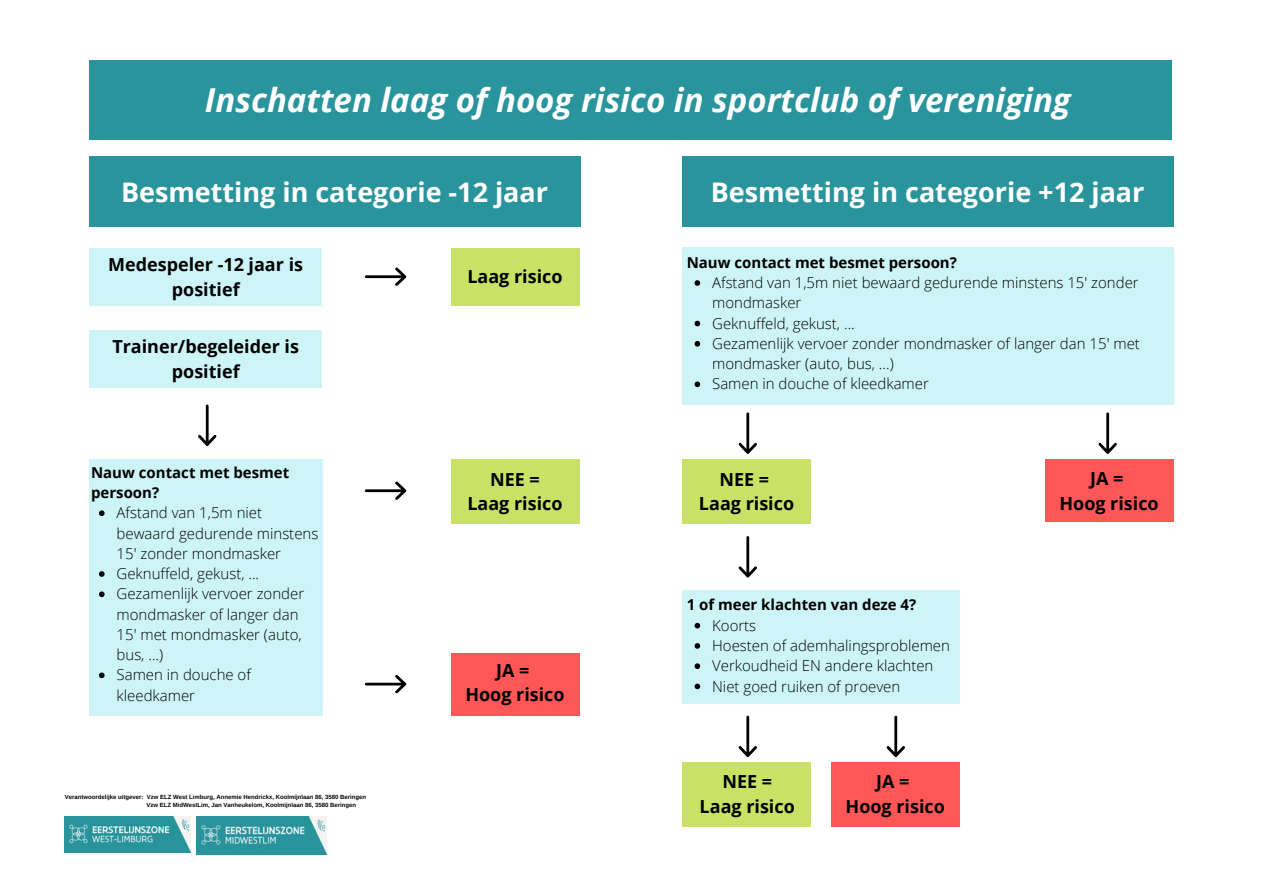
<style>
.page{position:relative;width:1263px;height:894px;background:#fff}
.page>*{position:absolute;margin:0;border:0;box-sizing:border-box;transform-origin:0 0}
.t1{font:italic 700 33px "Open Sans";color:#fff}
.t2{font:700 27px "Open Sans";color:#fff}
.t3{font:700 18px/24.8px "Open Sans";color:#000;text-align:center}
.t4{font:300 15px/20.2px "Open Sans";color:#000}
.t5{font:700 15px/20.2px "Open Sans";color:#000}
.t6{font:700 6px/7.9px "Arimo";color:#000}
</style>
<div class="page">
<div style="left:89px;top:60px;width:1082px;height:80px;background:#2a949c"></div>
<div style="left:89px;top:156px;width:491px;height:70px;background:#2a949c"></div>
<div style="left:682px;top:156px;width:491px;height:70px;background:#2a949c"></div>
<div style="left:89px;top:247px;width:233px;height:58px;background:#cdf5f7"></div>
<div style="left:89px;top:329px;width:233px;height:58px;background:#cdf5f7"></div>
<div style="left:89px;top:459px;width:234px;height:256px;background:#cdf5f7"></div>
<div style="left:682px;top:247px;width:491px;height:157px;background:#cdf5f7"></div>
<div style="left:451px;top:459px;width:128px;height:64px;background:#c9e265"></div>
<div style="left:451px;top:653px;width:128px;height:62px;background:#ff5757"></div>
<div style="left:451px;top:247px;width:128px;height:58px;background:#c9e265"></div>
<div style="left:682px;top:590px;width:278px;height:113px;background:#cdf5f7"></div>
<div style="left:682px;top:459px;width:129px;height:64px;background:#c9e265"></div>
<div style="left:1045px;top:459px;width:128px;height:62px;background:#ff5757"></div>
<svg style="left:738px;top:412px;width:19px;height:42px"></svg>
<div style="left:682px;top:761px;width:129px;height:65px;background:#c9e265"></div>
<div style="left:831px;top:761px;width:129px;height:65px;background:#ff5757"></div>
<svg style="left:1098px;top:412px;width:19px;height:42px"></svg>
<svg style="left:738px;top:536px;width:19px;height:41px"></svg>
<svg style="left:198px;top:404px;width:18px;height:42px"></svg>
<svg style="left:365px;top:267px;width:41px;height:19px"></svg>
<svg style="left:365px;top:675px;width:41px;height:18px"></svg>
<svg style="left:365px;top:481px;width:41px;height:19px"></svg>
<img style="left:197px;top:816px;width:129px;height:37px">
<img style="left:65px;top:816px;width:126px;height:36px">
<svg style="left:99px;top:510px;width:6px;height:6px"></svg>
<svg style="left:99px;top:571px;width:6px;height:5px"></svg>
<svg style="left:99px;top:591px;width:6px;height:6px"></svg>
<svg style="left:99px;top:672px;width:6px;height:6px"></svg>
<svg style="left:695px;top:280px;width:5px;height:6px"></svg>
<svg style="left:695px;top:320px;width:5px;height:6px"></svg>
<svg style="left:695px;top:341px;width:5px;height:5px"></svg>
<svg style="left:695px;top:381px;width:5px;height:6px"></svg>
<svg style="left:695px;top:622px;width:5px;height:6px"></svg>
<svg style="left:695px;top:643px;width:5px;height:5px"></svg>
<svg style="left:695px;top:663px;width:5px;height:5px"></svg>
<svg style="left:695px;top:683px;width:5px;height:6px"></svg>
<svg style="left:738px;top:715px;width:19px;height:42px"></svg>
<svg style="left:886px;top:715px;width:19px;height:42px"></svg>
<h1 class="t1" style="left:205px;top:77px;width:867px">Inschatten laag of hoog risico in sportclub of vereniging</h1>
<h2 class="t2" style="left:121px;top:173px;width:429px">Besmetting in categorie -12 jaar</h2>
<h2 class="t2" style="left:711px;top:173px;width:435px">Besmetting in categorie +12 jaar</h2>
<p class="t3" style="left:108px;top:251px;width:196px">Medespeler -12 jaar is positief</p>
<p class="t3" style="left:112px;top:333px;width:188px">Trainer/begeleider is positief</p>
<p class="t5" style="left:91px;top:461px;width:200px">Nauw contact met besmet persoon?</p>
<p class="t4" style="left:117px;top:502px;width:203px">Afstand van 1,5m niet bewaard gedurende minstens<br>15' zonder mondmasker<br>Geknuffeld, gekust, ...<br>Gezamenlijk vervoer zonder mondmasker of langer dan<br>15' met mondmasker (auto, bus, ...)<br>Samen in douche of kleedkamer</p>
<p class="t6" style="left:147px;top:793px;width:221px;text-indent:-82px">Verantwoordelijke uitgever: Vzw ELZ West Limburg, Annemie Hendrickx, Koolmijnlaan 86, 3580 Beringen<br>Vzw ELZ MidWestLim, Jan Vanheukelom, Koolmijnlaan 86, 3580 Beringen</p>
<p class="t3" style="left:467px;top:264px;width:97px">Laag risico</p>
<p class="t3" style="left:467px;top:466px;width:97px">NEE =<br>Laag risico</p>
<p class="t3" style="left:465px;top:657px;width:101px">JA =<br>Hoog risico</p>
<p class="t5" style="left:687px;top:252px;width:272px">Nauw contact met besmet persoon?</p>
<p class="t4" style="left:712px;top:272px;width:429px">Afstand van 1,5m niet bewaard gedurende minstens 15' zonder mondmasker<br>Geknuffeld, gekust, ...<br>Gezamenlijk vervoer zonder mondmasker of langer dan 15' met mondmasker (auto, bus, ...)<br>Samen in douche of kleedkamer</p>
<p class="t3" style="left:699px;top:466px;width:97px">NEE =<br>Laag risico</p>
<p class="t3" style="left:1059px;top:465px;width:101px">JA =<br>Hoog risico</p>
<p class="t5" style="left:687px;top:594px;width:231px">1 of meer klachten van deze 4?</p>
<p class="t4" style="left:712px;top:614px;width:239px">Koorts<br>Hoesten of ademhalingsproblemen<br>Verkoudheid EN andere klachten<br>Niet goed ruiken of proeven</p>
<p class="t3" style="left:700px;top:768px;width:97px">NEE =<br>Laag risico</p>
<p class="t3" style="left:845px;top:768px;width:101px">JA =<br>Hoog risico</p>
</div>
